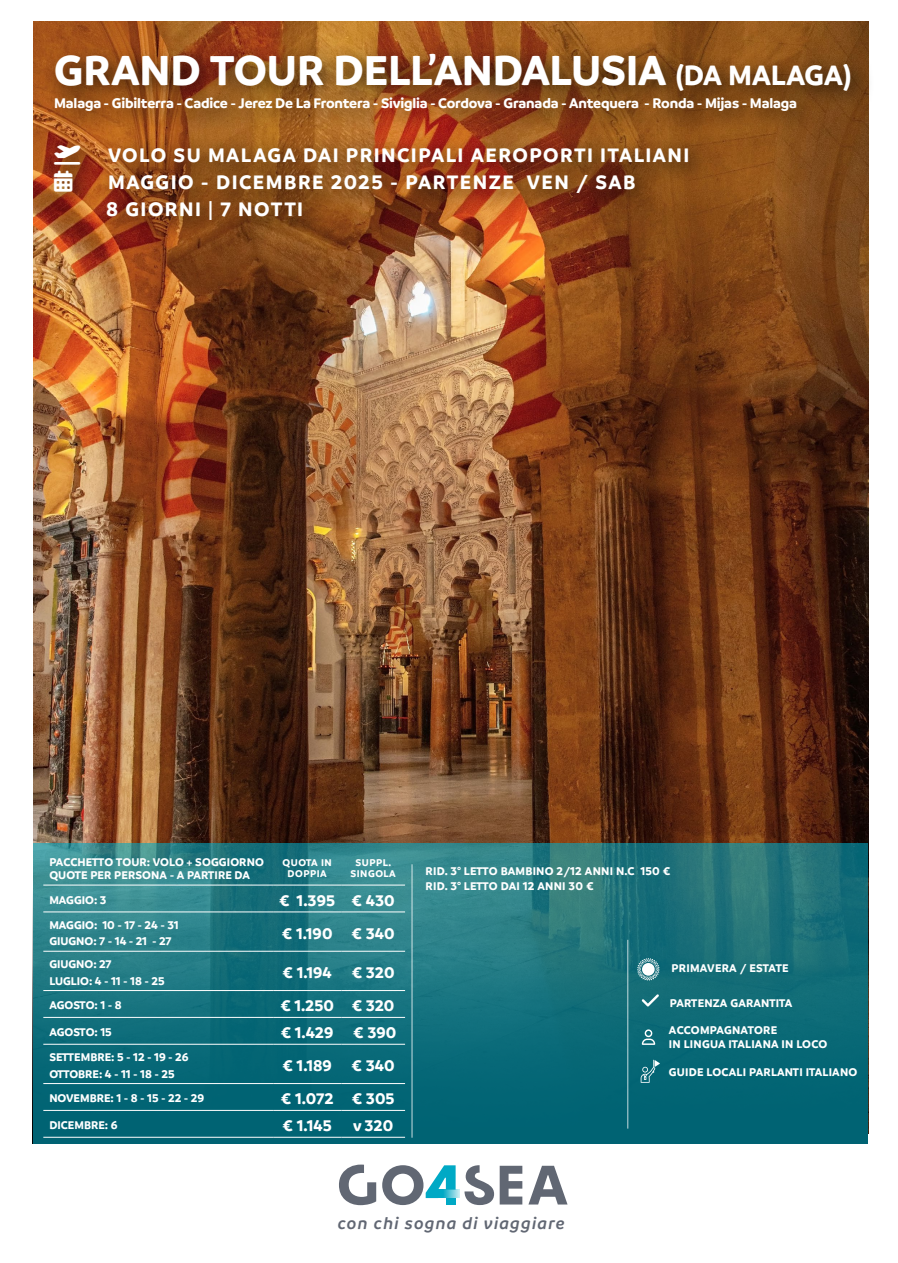
<style>
.page{position:relative;width:898px;height:1263px;background:#fff}
.page>*{position:absolute;margin:0;border:0;box-sizing:border-box;transform-origin:0 0}
.t1{font:700 45px "Branding";letter-spacing:-.005em;color:#fff}
.t2{font:700 21px/27px "Branding";letter-spacing:.07em;color:#fff}
.t3{font:italic 600 18px "Branding";letter-spacing:.065em;color:#616773}
.t4{font:700 16.5px "Branding";color:#fff}
.t5{font:700 15px "Branding";letter-spacing:-.01em;color:#fff}
.t6{font:700 12px/16.5px "Branding";color:#fff}
.t7{font:700 12px/15px "Branding";letter-spacing:.02em;color:#fff}
.t8{font:700 10.5px/10.5px "Branding";letter-spacing:.05em;color:#fff;text-align:center}
.s1{font-size:30px}
</style>
<div class="page">
<img style="left:34px;top:21px;width:834px;height:1112px">
<svg style="left:33px;top:802px;width:834px;height:41px;background:#673b20"></svg>
<svg style="left:528px;top:1166px;width:39px;height:38px"></svg>
<svg style="left:464px;top:1165px;width:58px;height:40px"></svg>
<svg style="left:339px;top:1164px;width:37px;height:41px"></svg>
<svg style="left:382px;top:1165px;width:73px;height:40px"></svg>
<svg style="left:438px;top:1189px;width:21px;height:9px"></svg>
<div style="left:42px;top:42px;width:832px;height:199px;background:#000;opacity:.75"></div>
<svg style="left:33px;top:843px;width:834px;height:301px;background:#17717c"></svg>
<hr style="left:626px;top:940px;width:2px;height:188px;background:#fff">
<hr style="left:43px;top:885px;width:230px;height:1px;background:#fff">
<hr style="left:273px;top:885px;width:68px;height:1px;background:#fff">
<hr style="left:341px;top:885px;width:64px;height:1px;background:#fff">
<hr style="left:43px;top:911px;width:230px;height:1px;background:#fff">
<hr style="left:273px;top:911px;width:68px;height:1px;background:#fff">
<hr style="left:341px;top:911px;width:64px;height:1px;background:#fff">
<hr style="left:43px;top:951px;width:230px;height:1px;background:#fff">
<hr style="left:273px;top:951px;width:68px;height:1px;background:#fff">
<hr style="left:341px;top:951px;width:64px;height:1px;background:#fff">
<hr style="left:43px;top:990px;width:230px;height:1px;background:#fff">
<hr style="left:273px;top:990px;width:68px;height:1px;background:#fff">
<hr style="left:341px;top:990px;width:64px;height:1px;background:#fff">
<hr style="left:43px;top:1017px;width:230px;height:1px;background:#fff">
<hr style="left:273px;top:1044px;width:68px;height:1px;background:#fff">
<hr style="left:341px;top:1044px;width:64px;height:1px;background:#fff">
<hr style="left:273px;top:1083px;width:68px;height:1px;background:#fff">
<hr style="left:341px;top:1083px;width:64px;height:1px;background:#fff">
<hr style="left:43px;top:1110px;width:230px;height:1px;background:#fff">
<hr style="left:43px;top:1137px;width:230px;height:1px;background:#fff">
<hr style="left:273px;top:1017px;width:68px;height:1px;background:#fff">
<hr style="left:341px;top:1017px;width:64px;height:1px;background:#fff">
<hr style="left:43px;top:1044px;width:230px;height:1px;background:#fff">
<hr style="left:43px;top:1083px;width:230px;height:1px;background:#fff">
<hr style="left:273px;top:1110px;width:68px;height:1px;background:#fff">
<hr style="left:341px;top:1110px;width:64px;height:1px;background:#fff">
<hr style="left:273px;top:1137px;width:68px;height:1px;background:#fff">
<hr style="left:341px;top:1137px;width:64px;height:1px;background:#fff">
<hr style="left:411px;top:864px;width:1px;height:274px;background:#fff">
<svg style="left:641px;top:994px;width:17px;height:13px"></svg>
<svg style="left:641px;top:1029px;width:14px;height:16px"></svg>
<svg style="left:636px;top:958px;width:23px;height:23px"></svg>
<div style="left:641px;top:963px;width:13px;height:13px;background:#fff;border-radius:50%"></div>
<svg style="left:640px;top:1060px;width:19px;height:23px"></svg>
<svg style="left:54px;top:145px;width:26px;height:19px"></svg>
<h1 class="t1" style="left:54px;top:44px;width:798px">GRAND TOUR DELL’ANDALUSIA <span class="s1">(DA MALAGA)</span></h1>
<p class="t5" style="left:54px;top:94px;width:744px">Malaga - Gibilterra - Cadice - Jerez De La Frontera - Siviglia - Cordova - Granada - Antequera - Ronda - Mijas - Malaga</p>
<h2 class="t2" style="left:108px;top:141px;width:582px">VOLO SU MALAGA DAI PRINCIPALI AEROPORTI ITALIANI</h2>
<h2 class="t2" style="left:106px;top:168px;width:530px;text-indent:-52px">▲ MAGGIO - DICEMBRE 2025 - PARTENZE VEN / SAB<br>8 GIORNI | 7 NOTTI</h2>
<p class="t6" style="left:49px;top:855px;width:216px;line-height:13.5px">PACCHETTO TOUR: VOLO + SOGGIORNO<br>QUOTE PER PERSONA - A PARTIRE DA</p>
<p class="t8" style="left:282px;top:858px;width:51px">QUOTA IN<br>DOPPIA</p>
<p class="t8" style="left:350px;top:858px;width:47px">SUPPL.<br>SINGOLA</p>
<p class="t6" style="left:49px;top:892px;width:59px">MAGGIO: 3</p>
<h3 class="t4" style="left:279px;top:891px;width:117px">€ 1.395 € 430</h3>
<p class="t6" style="left:49px;top:916px;width:131px">MAGGIO: 10 - 17 - 24 - 31<br>GIUGNO: 7 - 14 - 21 - 27</p>
<h3 class="t4" style="left:282px;top:924px;width:114px">€ 1.190 € 340</h3>
<p class="t6" style="left:49px;top:956px;width:117px">GIUGNO: 27<br>LUGLIO: 4 - 11 - 18 - 25</p>
<h3 class="t4" style="left:282px;top:963px;width:114px">€ 1.194 € 320</h3>
<p class="t6" style="left:49px;top:997px;width:74px">AGOSTO: 1 - 8</p>
<h3 class="t4" style="left:280px;top:996px;width:115px">€ 1.250 € 320</h3>
<p class="t6" style="left:49px;top:1024px;width:64px">AGOSTO: 15</p>
<h3 class="t4" style="left:281px;top:1023px;width:117px">€ 1.429 € 390</h3>
<p class="t6" style="left:49px;top:1049px;width:141px">SETTEMBRE: 5 - 12 - 19 - 26<br>OTTOBRE: 4 - 11 - 18 - 25</p>
<h3 class="t4" style="left:282px;top:1056px;width:114px">€ 1.189 € 340</h3>
<p class="t6" style="left:49px;top:1090px;width:156px">NOVEMBRE: 1 - 8 - 15 - 22 - 29</p>
<h3 class="t4" style="left:281px;top:1089px;width:115px">€ 1.072 € 305</h3>
<p class="t6" style="left:49px;top:1117px;width:70px">DICEMBRE: 6</p>
<h3 class="t4" style="left:282px;top:1116px;width:51px">€ 1.145</h3>
<h3 class="t4" style="left:353px;top:1116px;width:42px">v 320</h3>
<p class="t7" style="left:425px;top:864px;width:246px">RID. 3° LETTO BAMBINO 2/12 ANNI N.C 150 €<br>RID. 3° LETTO DAI 12 ANNI 30 €</p>
<p class="t7" style="left:671px;top:960px;width:119px">PRIMAVERA / ESTATE</p>
<p class="t6" style="left:669px;top:994px;width:124px">PARTENZA GARANTITA</p>
<p class="t7" style="left:668px;top:1023px;width:160px;line-height:13.5px">ACCOMPAGNATORE<br>IN LINGUA ITALIANA IN LOCO</p>
<p class="t7" style="left:668px;top:1065px;width:190px">GUIDE LOCALI PARLANTI ITALIANO</p>
<h3 class="t3" style="left:337px;top:1214px;width:228px">con chi sogna di viaggiare</h3>
</div>
